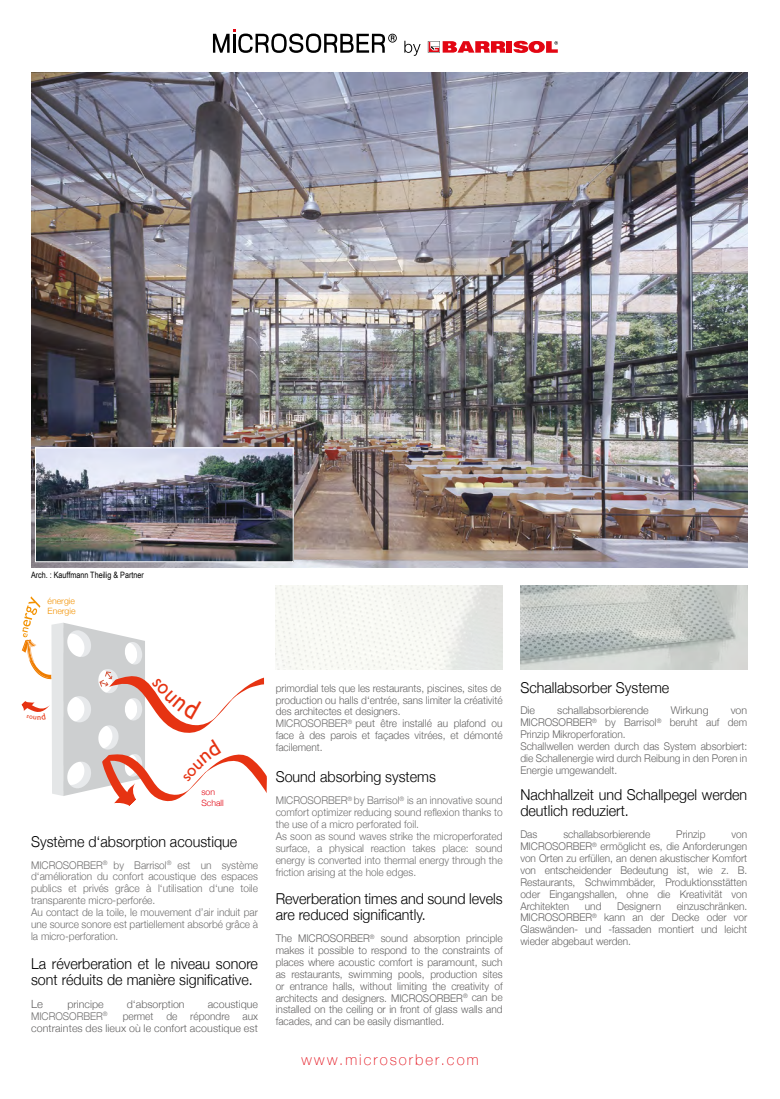
<style>
.page{position:relative;width:780px;height:1099px;background:#fff}
.page>*{position:absolute;margin:0;border:0;box-sizing:border-box;transform-origin:0 0}
.t1{font:300 15px/16.2px "Helvetica Neue";color:#000;scale:.95 1}
.t2{font:100 15px "Helvetica Neue";letter-spacing:.14em;color:#e30d18}
.t3{font:300 11.25px "Helvetica Neue";color:#646363}
.t4{font:300 10.62px/11.9px "Helvetica Neue";color:#646363;text-align:justify;scale:.95 1}
.t5{font:300 10.62px/12px "Helvetica Neue";color:#706f6f;scale:.95 1}
.t6{font:300 10.62px/11.9px "Helvetica Neue";color:#646363}
.t7{font:8.75px "Arial Narrow";color:#000}
.t8{font:300 8.62px/10.4px "Helvetica Neue";color:#f39200}
.t9{font:300 8.62px/10.4px "Helvetica Neue";color:#e30613}
.s1{color:#706f6f}
</style>
<div class="page">
<div style="left:506px;top:41px;width:6px;height:12px;background:#e30613"></div>
<svg style="left:428px;top:41px;width:78px;height:12px"></svg>
<svg style="left:513px;top:41px;width:45px;height:12px"></svg>
<svg style="left:404px;top:41px;width:16px;height:15px"></svg>
<svg style="left:213px;top:29px;width:184px;height:24px"></svg>
<img style="left:31px;top:73px;width:716px;height:494px">
<img style="left:276px;top:585px;width:226px;height:84px">
<img style="left:520px;top:585px;width:227px;height:84px">
<img style="left:37px;top:449px;width:254px;height:111px">
<div style="left:35px;top:447px;width:258px;height:115px;border:1px solid #fff"></div>
<svg style="left:22px;top:596px;width:245px;height:209px"></svg>
<p class="t7" style="left:31px;top:568px;width:114px">Arch. : Kauffmann Theilig &amp; Partner</p>
<p class="t8" style="left:48px;top:595px;width:29px">énergie<br>Energie</p>
<p class="t9" style="left:201px;top:786px;width:24px">son<br>Schall</p>
<h1 class="t1" style="left:31px;top:832px;width:218px">Système d‘absorption acoustique</h1>
<p class="t5" style="left:31px;top:858px;width:240px">MICROSORBER<sup>®</sup> by Barrisol<sup>®</sup> est un système d‘amélioration du confort acoustique des espaces publics et privés grâce à l‘utilisation d‘une toile transparente micro-perforée.<br>Au contact de la toile, le mouvement d’air induit par une source sonore est partiellement absorbé grâce à la micro-perforation.</p>
<h1 class="t1" style="left:31px;top:954px;width:240px">La réverberation et le niveau sonore sont réduits de manière significative.</h1>
<p class="t3" style="left:31px;top:994px;width:13px">Le</p>
<p class="t6" style="left:67px;top:997px;width:38px">principe</p>
<p class="t6" style="left:127px;top:997px;width:59px">d‘absorption</p>
<p class="t6" style="left:208px;top:997px;width:52px">acoustique</p>
<p class="t5" style="left:31px;top:1009px;width:82px">MICROSORBER<sup>®</sup></p>
<p class="t4" style="left:31px;top:1009px;width:240px;text-align:right">permet de répondre aux<br>contraintes des lieux où le confort acoustique est</p>
<p class="t4" style="left:276px;top:681px;width:240px;text-align:left">primordial tels que les restaurants, piscines, sites de production ou halls d‘entrée, sans limiter la créativité des architectes et designers.<br><span class="s1">MICROSORBER</span><sup>®</sup> peut être installé au plafond ou face à des parois et façades vitrées, et démonté facilement.</p>
<h1 class="t1" style="left:276px;top:767px;width:170px">Sound absorbing systems</h1>
<p class="t5" style="left:276px;top:793px;width:240px">MICROSORBER<sup>®</sup> by Barrisol<sup>®</sup> is an innovative sound comfort optimizer reducing sound reflexion thanks to the use of a micro perforated foil.<br>As soon as sound waves strike the microperforated surface, a physical reaction takes place: sound energy is converted into thermal energy through the friction arising at the hole edges.</p>
<h1 class="t1" style="left:276px;top:889px;width:240px">Reverberation times and sound levels are reduced significantly.</h1>
<p class="t4" style="left:276px;top:931px;width:240px">The MICROSORBER<sup>®</sup> sound absorption principle makes it possible to respond to the constraints of places where acoustic comfort is paramount, such as restaurants, swimming pools, production sites or entrance halls, without limiting the creativity of architects and designers. MICROSORBER<sup>®</sup> can be installed on the ceiling or in front of glass walls and facades, and can be easily dismantled.</p>
<h1 class="t2" style="left:301px;top:1048px;width:179px">www.microsorber.com</h1>
<h1 class="t1" style="left:520px;top:678px;width:158px">Schallabsorber Systeme</h1>
<p class="t6" style="left:520px;top:704px;width:16px">Die</p>
<p class="t6" style="left:557px;top:704px;width:93px">schallabsorbierende</p>
<p class="t6" style="left:670px;top:704px;width:39px">Wirkung</p>
<p class="t6" style="left:520px;top:704px;width:228px;text-indent:210px">von MICROSORBER<sup>®</sup> by Barrisol<sup>®</sup> beruht auf dem Prinzip Mikroperforation.<br>Schallwellen werden durch das System absorbiert: die Schallenergie wird durch Reibung in den Poren in Energie umgewandelt.</p>
<h1 class="t1" style="left:520px;top:785px;width:240px">Nachhallzeit und Schallpegel werden deutlich reduziert.</h1>
<p class="t4" style="left:520px;top:827px;width:19px">Das</p>
<p class="t4" style="left:563px;top:827px;width:93px">schallabsorbierende</p>
<p class="t4" style="left:676px;top:827px;width:32px">Prinzip</p>
<p class="t4" style="left:520px;top:827px;width:240px;text-indent:211px">von MICROSORBER<sup>®</sup> ermöglicht es, die Anforderungen von Orten zu erfüllen, an denen akustischer Komfort von entscheidender Bedeutung ist, wie z. B.<br>Restaurants, Schwimmbäder, Produktionsstätten oder Eingangshallen, ohne die Kreativität von Architekten</p>
<p class="t4" style="left:520px;top:899px;width:240px;text-indent:156px">einzuschränken.<br>MICROSORBER<sup>®</sup> kann an der Decke oder vor Glaswänden- und -fassaden montiert und leicht wieder abgebaut werden.</p>
<p class="t4" style="left:584px;top:899px;width:19px">und</p>
<p class="t4" style="left:617px;top:899px;width:48px">Designern</p>
</div>
